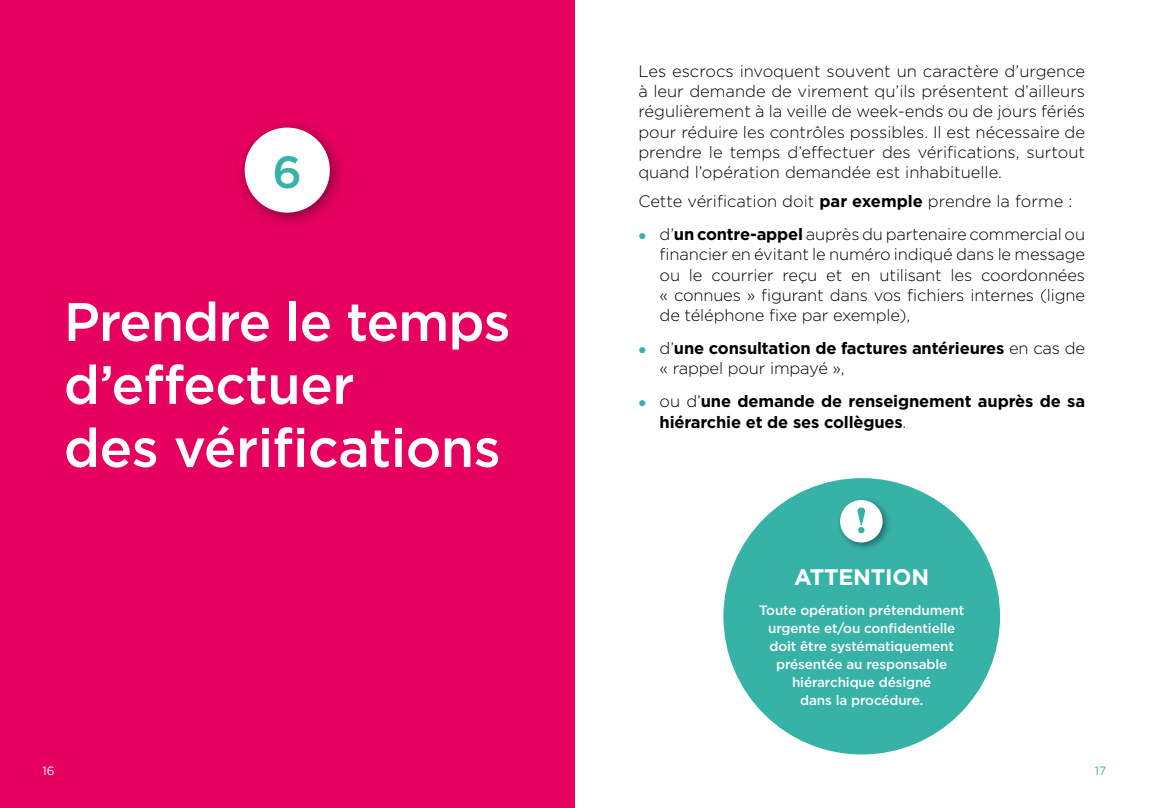
<style>
.page{position:relative;width:1149px;height:808px;background:#fff}
.page>*{position:absolute;margin:0;border:0;box-sizing:border-box;transform-origin:0 0}
.H1_-_chapitres{font:500 54px/63px "Gotham";letter-spacing:-.01em;color:#fff}
.H1_-_chapitres-2{font:500 45px "Gotham";color:#37b2a7}
.H3_-_attention{font:700 22.5px "Gotham";letter-spacing:-.01em;color:#fff}
.Texte_puce{font:300 16.5px/20.2px "Gotham";color:#000;text-align:justify}
.t1{font:700 16.5px/20.2px "Gotham";letter-spacing:-.01em;color:#000}
.Texte_attention{font:500 13.5px/18px "Gotham";letter-spacing:-.01em;color:#fff;text-align:center}
.t2{font:12px "Gotham";color:#fff}
.t3{font:12px "Gotham";color:#37b2a7}
.s1{font-weight:700}
.s2{font-weight:300}
</style>
<div class="page">
<div style="left:0;top:0;width:574px;height:808px;background:#e60060"></div>
<div style="left:233px;top:116px;width:114px;height:114px;background:#000;opacity:.4"></div>
<div style="left:244px;top:128px;width:86px;height:85px;background:#fff;border-radius:50%"></div>
<div style="left:723px;top:478px;width:276px;height:276px;background:#37b2a7;border-radius:50%"></div>
<div style="left:836px;top:496px;width:55px;height:56px;background:#000;opacity:.4"></div>
<div style="left:839px;top:500px;width:43px;height:42px;background:#fff;border-radius:50%"></div>
<svg style="left:857px;top:507px;width:8px;height:26px"></svg>
<h1 class="H1_-_chapitres-2" style="left:272px;top:143px;width:31px">6</h1>
<h1 class="H1_-_chapitres" style="left:64px;top:290px;width:448px">Prendre le temps d’effectuer<br>des vérifications</h1>
<p class="Texte_puce" style="left:638px;top:61px;width:448px">Les escrocs invoquent souvent un caractère d’urgence à leur demande de virement qu’ils présentent d’ailleurs régulièrement à la veille de week-ends ou de jours fériés pour réduire les contrôles possibles. Il est nécessaire de prendre le temps d’effectuer des vérifications, surtout quand l’opération demandée est inhabituelle.</p>
<p class="Texte_puce" style="left:638px;top:191px;width:435px">Cette vérification doit <span class="s1">par exemple</span> prendre la forme :</p>
<p class="Texte_puce" style="left:659px;top:224px;width:427px">d’<span class="s1">un contre-appel</span> auprès du partenaire commercial ou financier en évitant le numéro indiqué dans le message ou le courrier reçu et en utilisant les coordonnées « connues » figurant dans vos fichiers internes (ligne de téléphone fixe par exemple),</p>
<p class="t1" style="left:659px;top:338px;width:427px"><span class="s2">d’</span>une consultation de factures antérieures <span class="s2">en cas de « rappel pour impayé »,</span></p>
<p class="t1" style="left:659px;top:391px;width:427px"><span class="s2">ou d’</span>une demande de renseignement auprès de sa hiérarchie et de ses collègues<span class="s2">.</span></p>
<h3 class="H3_-_attention" style="left:794px;top:562px;width:136px">ATTENTION</h3>
<p class="Texte_attention" style="left:759px;top:601px;width:206px">Toute opération prétendument urgente et/ou confidentielle doit être systématiquement présentée au responsable hiérarchique désigné<br>dans la procédure.</p>
<p class="t2" style="left:43px;top:763px;width:14px">16</p>
<p class="t3" style="left:1094px;top:763px;width:13px">17</p>
</div>
